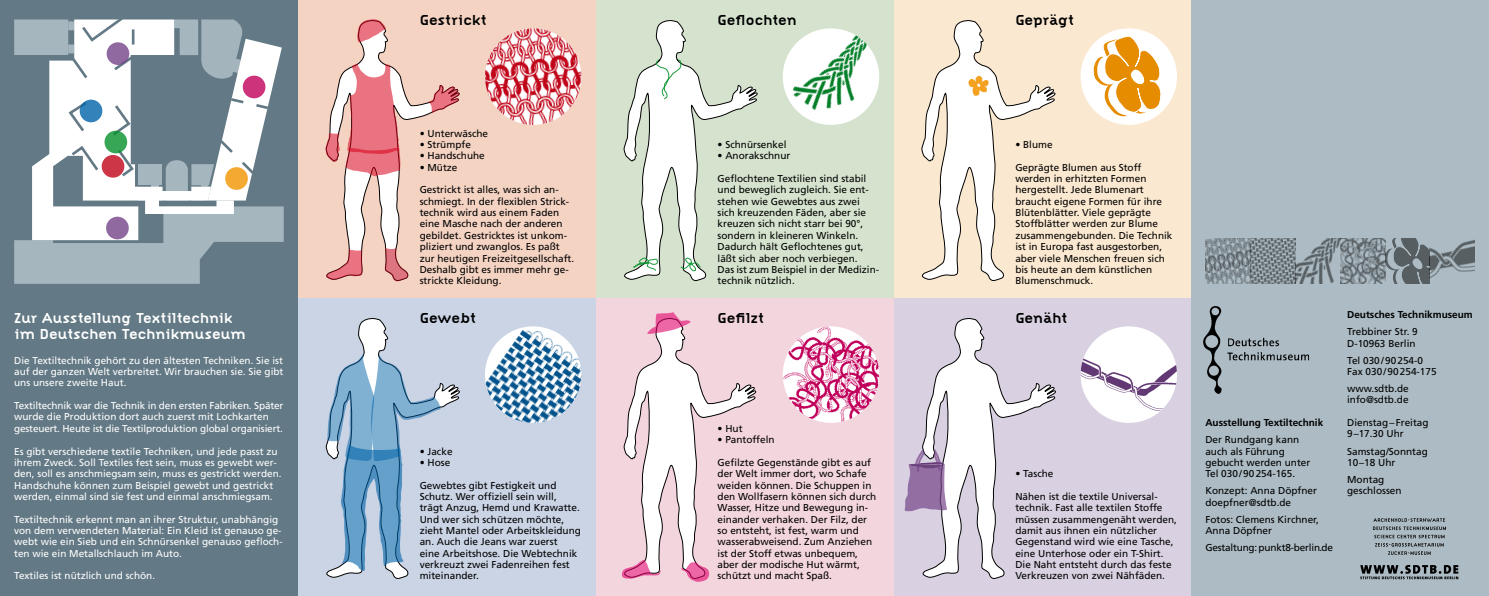
<style>
.page{position:relative;width:1489px;height:596px;background:#fff}
.page>*{position:absolute;margin:0;border:0;box-sizing:border-box;transform-origin:0 0}
.t1{font:700 15px/15.5px "Citizen";color:#fff}
.t2{font:700 15px "Citizen";letter-spacing:.01em;color:#000}
.t3{font:10px/11.3px "Frutiger";color:#000}
.t4{font:10px/11.3px "Frutiger";color:#fff}
.t5{font:700 10px "Frutiger";color:#000}
.t6{font:10px "Frutiger";letter-spacing:-.02em;color:#000}
</style>
<div class="page">
<div style="left:893px;top:298px;width:298px;height:297px;background:#d9d1e1"></div>
<div style="left:893px;top:0;width:298px;height:298px;background:#fbe8d0"></div>
<div style="left:595px;top:298px;width:298px;height:297px;background:#f3d5dd"></div>
<div style="left:595px;top:0;width:298px;height:298px;background:#d5e3ce"></div>
<div style="left:298px;top:298px;width:297px;height:297px;background:#cad4e5"></div>
<div style="left:298px;top:0;width:297px;height:298px;background:#f4d3c3"></div>
<svg style="left:325px;top:19px;width:135px;height:263px"></svg>
<svg style="left:622px;top:312px;width:134px;height:269px"></svg>
<svg style="left:904px;top:318px;width:151px;height:261px"></svg>
<svg style="left:921px;top:20px;width:134px;height:261px"></svg>
<img style="left:485px;top:28px;width:96px;height:97px">
<img style="left:485px;top:326px;width:96px;height:96px">
<img style="left:787px;top:28px;width:92px;height:97px">
<img style="left:782px;top:326px;width:97px;height:96px;border-radius:50%">
<img style="left:1080px;top:326px;width:96px;height:93px">
<div style="left:1080px;top:28px;width:96px;height:97px;background:#fff;border-radius:50%"></div>
<div style="left:1191px;top:0;width:297px;height:595px;background:#adbcc4"></div>
<img style="left:1205px;top:239px;width:179px;height:44px">
<img style="left:1429px;top:240px;width:45px;height:43px">
<svg style="left:1384px;top:239px;width:45px;height:44px"></svg>
<svg style="left:326px;top:318px;width:134px;height:261px"></svg>
<svg style="left:1093px;top:35px;width:68px;height:81px"></svg>
<div style="left:0;top:0;width:298px;height:595px;background:#637985"></div>
<svg style="left:14px;top:19px;width:269px;height:264px"></svg>
<div style="left:243px;top:76px;width:22px;height:22px;background:#cd337b;border-radius:50%"></div>
<div style="left:225px;top:167px;width:23px;height:23px;background:#f4a933;border-radius:50%"></div>
<div style="left:107px;top:42px;width:22px;height:23px;background:#9069a0;border-radius:50%"></div>
<svg style="left:106px;top:216px;width:23px;height:23px"></svg>
<svg style="left:104px;top:131px;width:23px;height:22px"></svg>
<div style="left:102px;top:155px;width:22px;height:22px;background:#cc3646;border-radius:50%"></div>
<svg style="left:80px;top:99px;width:22px;height:23px"></svg>
<svg style="left:623px;top:20px;width:134px;height:261px"></svg>
<svg style="left:1360px;top:565px;width:98px;height:14px"></svg>
<svg style="left:1372px;top:518px;width:73px;height:36px"></svg>
<img style="left:1203px;top:306px;width:106px;height:87px">
<h1 class="t1" style="left:14px;top:310px;width:233px">Zur Ausstellung Textiltechnik im Deutschen Technikmuseum</h1>
<p class="t4" style="left:14px;top:354px;width:271px;text-align:justify">Die Textiltechnik gehört zu den ältesten Techniken. Sie ist auf der ganzen Welt verbreitet. Wir brauchen sie. Sie gibt uns unsere zweite Haut.</p>
<p class="t4" style="left:14px;top:399px;width:271px">Textiltechnik war die Technik in den ersten Fabriken. Später wurde die Produktion dort auch zuerst mit Lochkarten gesteuert. Heute ist die Textilproduktion global organisiert.</p>
<p class="t4" style="left:14px;top:445px;width:269px">Es gibt verschiedene textile Techniken, und jede passt zu ihrem Zweck. Soll Textiles fest sein, muss es gewebt wer&shy;den, soll es anschmiegsam sein, muss es gestrickt werden.<br>Handschuhe können zum Beispiel gewebt und gestrickt werden, einmal sind sie fest und einmal anschmiegsam.</p>
<p class="t4" style="left:14px;top:513px;width:270px">Textiltechnik erkennt man an ihrer Struktur, unabhängig von dem verwendeten Material: Ein Kleid ist genauso ge&shy;webt wie ein Sieb und ein Schnürsenkel genauso gefloch&shy;ten wie ein Metallschlauch im Auto.</p>
<p class="t4" style="left:14px;top:569px;width:142px">Textiles ist nützlich und schön.</p>
<h1 class="t2" style="left:420px;top:12px;width:68px">Gestrickt</h1>
<p class="t3" style="left:420px;top:127px;width:70px">• Unterwäsche</p>
<p class="t3" style="left:420px;top:139px;width:53px">• Strümpfe</p>
<p class="t3" style="left:420px;top:150px;width:66px">• Handschuhe</p>
<p class="t3" style="left:420px;top:161px;width:39px">• Mütze</p>
<p class="t3" style="left:420px;top:184px;width:156px">Gestrickt ist alles, was sich an&shy;schmiegt. In der flexiblen Strick&shy;technik wird aus einem Faden eine Masche nach der anderen gebildet. Gestricktes ist unkom&shy;pliziert und zwanglos. Es paßt zur heutigen Freizeitgesellschaft.<br>Deshalb gibt es immer mehr ge&shy;strickte Kleidung.</p>
<h1 class="t2" style="left:420px;top:309px;width:57px">Gewebt</h1>
<p class="t3" style="left:420px;top:445px;width:34px">• Jacke</p>
<p class="t3" style="left:420px;top:456px;width:32px">• Hose</p>
<p class="t3" style="left:420px;top:479px;width:163px">Gewebtes gibt Festigkeit und<br>Schutz. Wer offiziell sein will, trägt Anzug, Hemd und Krawatte.<br>Und wer sich schützen möchte, zieht Mantel oder Arbeitskleidung an. Auch die Jeans war zuerst<br>eine Arbeitshose. Die Webtechnik verkreuzt zwei Fadenreihen fest miteinander.</p>
<h1 class="t2" style="left:717px;top:12px;width:80px">Geflochten</h1>
<p class="t3" style="left:717px;top:139px;width:70px">• Schnürsenkel</p>
<p class="t3" style="left:717px;top:150px;width:74px">• Anorakschnur</p>
<p class="t3" style="left:717px;top:173px;width:163px">Geflochtene Textilien sind stabil und beweglich zugleich. Sie ent&shy;stehen wie Gewebtes aus zwei sich kreuzen-den Fäden, aber sie kreuzen sich nicht starr bei 90°, sondern in kleineren Winkeln.<br>Dadurch hält Geflochtenes gut, läßt sich aber noch verbiegen.<br>Das ist zum Beispiel in der Medizin&shy;technik nützlich.</p>
<h1 class="t2" style="left:717px;top:309px;width:48px">Gefilzt</h1>
<p class="t3" style="left:717px;top:422px;width:26px">• Hut</p>
<p class="t3" style="left:717px;top:433px;width:59px">• Pantoffeln</p>
<p class="t3" style="left:717px;top:456px;width:160px">Gefilzte Gegenstände gibt es auf der Welt immer dort, wo Schafe weiden können. Die Schuppen in den Wollfasern können sich durch<br>Wasser, Hitze und Bewegung in&shy;einander verhaken. Der Filz, der so entsteht, ist fest, warm und wasserabweisend. Zum Anziehen ist der Stoff etwas unbequem, aber der modische Hut wärmt, schützt und macht Spaß.</p>
<h1 class="t2" style="left:1015px;top:12px;width:60px">Geprägt</h1>
<p class="t3" style="left:1015px;top:139px;width:39px">• Blume</p>
<p class="t3" style="left:1015px;top:161px;width:159px">Geprägte Blumen aus Stoff werden in erhitzten Formen hergestellt. Jede Blumenart braucht eigene Formen für ihre<br>Blütenblätter. Viele geprägte<br>Stoffblätter werden zur Blume zusammengebunden. Die Technik ist in Europa fast ausgestorben, aber viele Menschen freuen sich bis heute an dem künstlichen<br>Blumenschmuck.</p>
<h1 class="t2" style="left:1015px;top:309px;width:53px">Genäht</h1>
<p class="t3" style="left:1015px;top:467px;width:40px">• Tasche</p>
<p class="t3" style="left:1015px;top:490px;width:163px">Nähen ist die textile Universal&shy;technik. Fast alle textilen Stoffe müssen zu-sammengenäht werden, damit aus ihnen ein nützlicher<br>Gegenstand wird wie eine Tasche, eine Unterhose oder ein T-Shirt.<br>Die Naht entsteht durch das feste<br>Verkreuzen von zwei Nähfäden.</p>
<p class="t5" style="left:1205px;top:416px;width:119px">Ausstellung Textiltechnik</p>
<p class="t3" style="left:1205px;top:433px;width:107px">Der Rundgang kann auch als Führung gebucht werden unter<br>Tel 030/90254-165.</p>
<p class="t3" style="left:1205px;top:484px;width:113px">Konzept: Anna Döpfner doepfner@sdtb.de</p>
<p class="t3" style="left:1205px;top:513px;width:115px">Fotos: Clemens Kirchner,<br>Anna Döpfner</p>
<p class="t6" style="left:1205px;top:541px;width:129px">Gestaltung: punkt8-berlin.de</p>
<p class="t5" style="left:1346px;top:309px;width:127px">Deutsches Technikmuseum</p>
<p class="t3" style="left:1346px;top:326px;width:72px">Trebbiner Str. 9<br>D-10963 Berlin</p>
<p class="t3" style="left:1346px;top:354px;width:91px">Tel 030/90254-0<br>Fax 030/90254-175</p>
<p class="t3" style="left:1346px;top:382px;width:63px">www.sdtb.de info@sdtb.de</p>
<p class="t3" style="left:1346px;top:416px;width:83px">Dienstag– Freitag<br>9–17.30 Uhr</p>
<p class="t3" style="left:1346px;top:445px;width:82px">Samstag/Sonntag<br>10–18 Uhr</p>
<p class="t3" style="left:1346px;top:473px;width:56px">Montag geschlossen</p>
</div>
